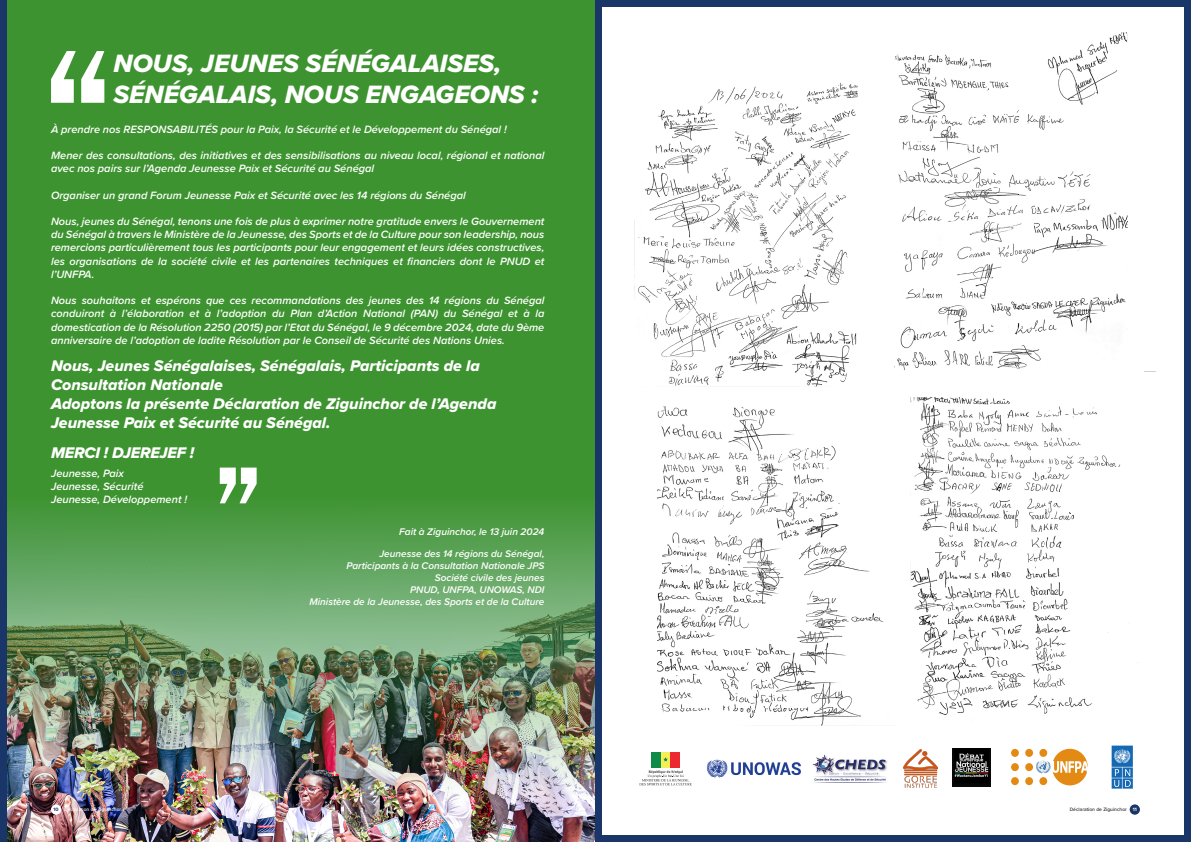
<style>
.page{position:relative;width:1191px;height:842px;background:#fff}
.page>*{position:absolute;margin:0;border:0;box-sizing:border-box;transform-origin:0 0}
.t1{font:26px/31.2px "Proxima Nova Extrabld It";color:#fff}
.t2{font:16px/19.2px "Proxima Nova Extrabld It";color:#fff}
.t3{font:italic 600 11px/13.2px "Proxima Nova";color:#fff;text-align:justify}
.t4{font:italic 600 10px "Proxima Nova";color:#fff}
.t5{font:500 5px "Proxima Nova";color:#fff}
.t6{font:500 5px "Proxima Nova";color:#231f20}
.s1{font-weight:700;color:#1a3669}
.s2{font-weight:700;color:#fff}
</style>
<div class="page">
<div style="left:0;top:0;width:595px;height:842px;background:#3d932f"></div>
<img style="left:7px;top:503px;width:588px;height:339px">
<img style="left:657px;top:406px;width:66px;height:104px">
<img style="left:806px;top:445px;width:78px;height:280px">
<img style="left:723px;top:407px;width:83px;height:103px">
<img style="left:657px;top:510px;width:149px;height:211px">
<img style="left:1111px;top:745px;width:22px;height:1px">
<img style="left:947px;top:397px;width:32px;height:280px">
<img style="left:1043px;top:371px;width:113px;height:343px">
<img style="left:979px;top:400px;width:64px;height:277px">
<img style="left:947px;top:677px;width:96px;height:37px">
<svg style="left:962px;top:397px;width:96px;height:3px"></svg>
<img style="left:910px;top:397px;width:37px;height:232px">
<img style="left:925px;top:629px;width:22px;height:29px">
<img style="left:925px;top:662px;width:22px;height:53px">
<img style="left:910px;top:406px;width:6px;height:39px">
<img style="left:910px;top:445px;width:10px;height:47px">
<img style="left:910px;top:495px;width:17px;height:67px">
<img style="left:910px;top:587px;width:15px;height:121px">
<svg style="left:799px;top:83px;width:59px;height:304px"></svg>
<img style="left:696px;top:86px;width:103px;height:299px">
<img style="left:667px;top:109px;width:29px;height:277px">
<img style="left:799px;top:242px;width:58px;height:144px">
<img style="left:656px;top:110px;width:11px;height:247px">
<img style="left:645px;top:145px;width:11px;height:195px">
<img style="left:634px;top:220px;width:11px;height:78px">
<img style="left:1143px;top:39px;width:1px;height:358px">
<img style="left:1127px;top:371px;width:16px;height:26px">
<img style="left:1043px;top:391px;width:84px;height:6px">
<img style="left:1124px;top:215px;width:14px;height:176px">
<img style="left:1043px;top:377px;width:81px;height:14px">
<img style="left:895px;top:54px;width:77px;height:317px">
<img style="left:1034px;top:32px;width:93px;height:345px">
<img style="left:972px;top:59px;width:62px;height:310px">
<img style="left:951px;top:32px;width:108px;height:26px">
<img style="left:895px;top:142px;width:6px;height:16px">
<img style="left:895px;top:165px;width:9px;height:144px">
<img style="left:952px;top:749px;width:38px;height:38px">
<img style="left:812px;top:754px;width:75px;height:29px">
<img style="left:904px;top:749px;width:33px;height:39px">
<img style="left:706px;top:759px;width:95px;height:19px">
<div style="left:1129px;top:804px;width:11px;height:11px;background:#1a3669;border-radius:50%"></div>
<div style="left:51px;top:804px;width:10px;height:11px;background:#fff;border-radius:50%"></div>
<div style="left:0;top:0;width:7px;height:842px;background:#1a3669"></div>
<div style="left:1184px;top:0;width:7px;height:842px;background:#1a3669"></div>
<div style="left:595px;top:0;width:7px;height:842px;background:#1a3669"></div>
<div style="left:599px;top:0;width:592px;height:7px;background:#1a3669"></div>
<div style="left:599px;top:835px;width:592px;height:7px;background:#1a3669"></div>
<svg style="left:51px;top:51px;width:53px;height:52px"></svg>
<svg style="left:220px;top:468px;width:37px;height:35px"></svg>
<svg style="left:1111px;top:746px;width:21px;height:43px"></svg>
<svg style="left:1036px;top:749px;width:51px;height:36px"></svg>
<div style="left:1025px;top:763px;width:8px;height:8px;background:#e38a14;border-radius:50%"></div>
<div style="left:1011px;top:749px;width:7px;height:8px;background:#e38a14;border-radius:50%"></div>
<div style="left:1011px;top:763px;width:7px;height:8px;background:#e38a14;border-radius:50%"></div>
<div style="left:1011px;top:777px;width:7px;height:8px;background:#e38a14;border-radius:50%"></div>
<div style="left:1025px;top:777px;width:8px;height:8px;background:#e38a14;border-radius:50%"></div>
<div style="left:1039px;top:777px;width:8px;height:8px;background:#e38a14;border-radius:50%"></div>
<div style="left:1039px;top:749px;width:8px;height:8px;background:#e38a14;border-radius:50%"></div>
<div style="left:1025px;top:749px;width:8px;height:8px;background:#e38a14;border-radius:50%"></div>
<svg style="left:639px;top:770px;width:53px;height:15px"></svg>
<div style="left:651px;top:752px;width:29px;height:15px;background:#ec2931"></div>
<div style="left:651px;top:752px;width:19px;height:15px;background:#f4ee57"></div>
<div style="left:651px;top:752px;width:10px;height:15px;background:#0e8b49"></div>
<svg style="left:663px;top:757px;width:5px;height:5px"></svg>
<p class="t1" style="left:113px;top:47px;width:426px">NOUS, JEUNES SÉNÉGALAISES,<br>SÉNÉGALAIS, NOUS ENGAGEONS :</p>
<p class="t3" style="left:51px;top:122px;width:457px">À prendre nos RESPONSABILITÉS pour la Paix, la Sécurité et le Développement du Sénégal !</p>
<p class="t3" style="left:51px;top:148px;width:495px">Mener des consultations, des initiatives et des sensibilisations au niveau local, régional et national avec nos pairs sur l’Agenda Jeunesse Paix et Sécurité au Sénégal</p>
<p class="t3" style="left:51px;top:188px;width:416px">Organiser un grand Forum Jeunesse Paix et Sécurité avec les 14 régions du Sénégal</p>
<p class="t3" style="left:51px;top:214px;width:495px">Nous, jeunes du Sénégal, tenons une fois de plus à exprimer notre gratitude envers le Gouvernement du Sénégal à travers le Ministère de la Jeunesse, des Sports et de la Culture pour son leadership, nous remercions particulièrement tous les participants pour leur engagement et leurs idées constructives, les organisations de la société civile et les partenaires techniques et financiers dont le PNUD et l’UNFPA.</p>
<p class="t3" style="left:51px;top:294px;width:495px">Nous souhaitons et espérons que ces recommandations des jeunes des 14 régions du Sénégal conduiront à l’élaboration et à l’adoption du Plan d’Action National (PAN) du Sénégal et à la domestication de la Résolution 2250 (2015) par l’Etat du Sénégal, le 9 décembre 2024, date du 9ème anniversaire de l’adoption de ladite Résolution par le Conseil de Sécurité des Nations Unies.</p>
<p class="t2" style="left:51px;top:355px;width:430px">Nous, Jeunes Sénégalaises, Sénégalais, Participants de la<br>Consultation Nationale</p>
<p class="t2" style="left:51px;top:394px;width:447px">Adoptons la présente Déclaration de Ziguinchor de l’Agenda<br>Jeunesse Paix et Sécurité au Sénégal.</p>
<p class="t3" style="left:51px;top:466px;width:75px">Jeunesse, Paix</p>
<p class="t3" style="left:51px;top:480px;width:94px">Jeunesse, Sécurité</p>
<p class="t3" style="left:51px;top:493px;width:137px">Jeunesse, Développement !</p>
<p class="t4" style="left:399px;top:524px;width:147px">Fait à Ziguinchor, le 13 juin 2024</p>
<p class="t4" style="left:379px;top:547px;width:166px">Jeunesse des 14 régions du Sénégal,</p>
<p class="t4" style="left:346px;top:559px;width:199px">Participants à la Consultation Nationale JPS</p>
<p class="t4" style="left:435px;top:571px;width:111px">Société civile des jeunes</p>
<p class="t4" style="left:410px;top:583px;width:136px">PNUD, UNFPA, UNOWAS, NDI</p>
<p class="t4" style="left:309px;top:595px;width:236px">Ministère de la Jeunesse, des Sports et de la Culture</p>
<p class="t2" style="left:51px;top:443px;width:145px">MERCI ! DJEREJEF !</p>
<p class="t5" style="left:54px;top:806px;width:69px"><span class="s1">10</span> Déclaration de Ziguinchor</p>
<p class="t6" style="left:1069px;top:806px;width:69px">Déclaration de Ziguinchor <span class="s2">11</span></p>
</div>
